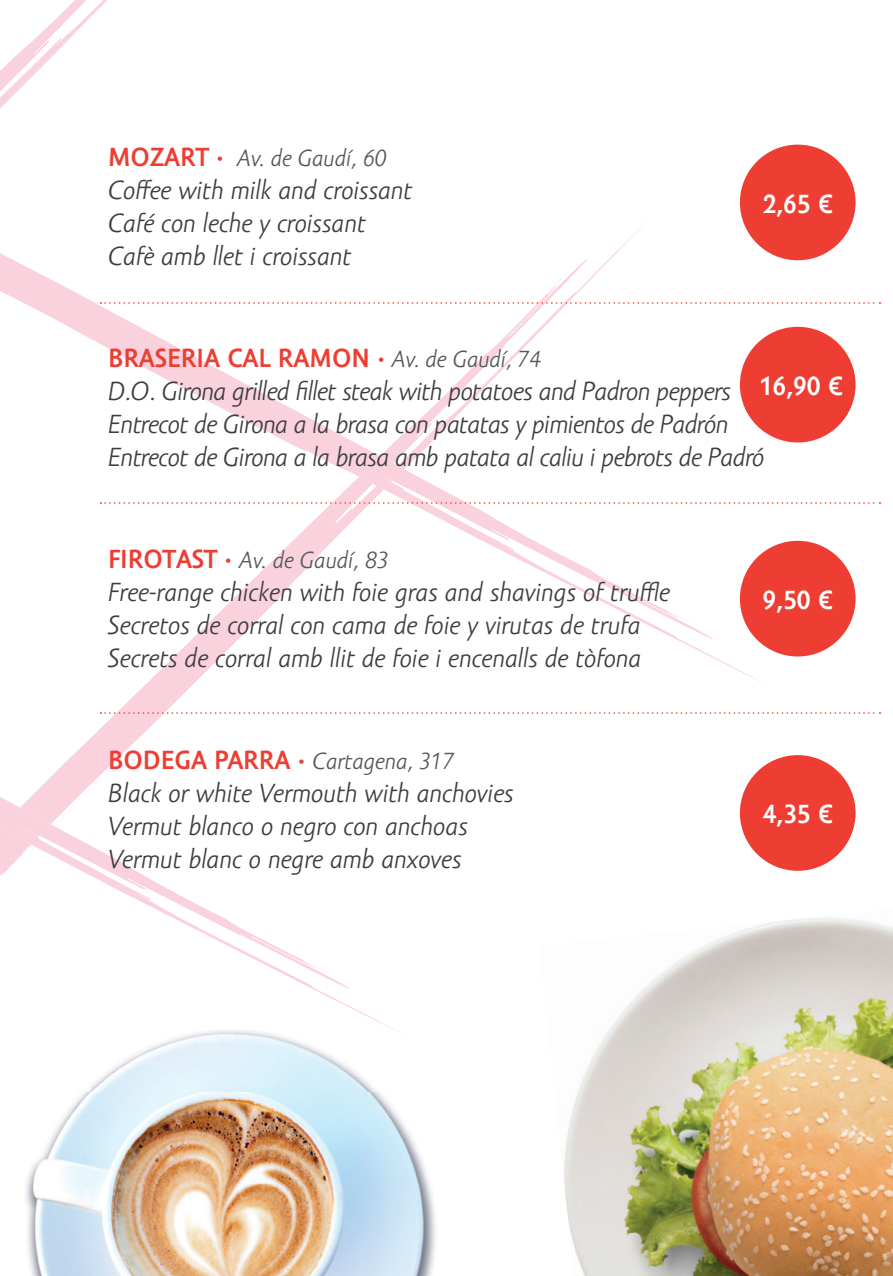
<style>
.page{position:relative;width:893px;height:1276px;background:#fff}
.page>*{position:absolute;margin:0;border:0;box-sizing:border-box;transform-origin:0 0}
.t1{font:italic 27px/33px "Amor Sans Pro";color:#3e3e3f}
.t2{font:italic 27px/33px "Amor Sans Pro";letter-spacing:-.02em;color:#3e3e3f}
.t3{font:700 27px "Amor Sans Pro";color:#fff}
.t4{font:italic 24px "Amor Sans Pro";color:#57585a}
.s1{font-weight:700;font-style:normal;font-size:27px;color:#ee3e34}
.s2{font-weight:700;font-style:normal;color:#ee3e34}
.s3{font-size:24px;color:#57585a}
</style>
<div class="page">
<svg style="left:0;top:0;width:107px;height:108px"></svg>
<svg style="left:31px;top:226px;width:611px;height:571px"></svg>
<svg style="left:0;top:797px;width:349px;height:204px"></svg>
<svg style="left:0;top:253px;width:772px;height:434px"></svg>
<div style="left:740px;top:541px;width:115px;height:115px;background:#ee3e34;border-radius:50%"></div>
<div style="left:740px;top:755px;width:115px;height:116px;background:#ee3e34;border-radius:50%"></div>
<div style="left:740px;top:145px;width:115px;height:115px;background:#ee3e34;border-radius:50%"></div>
<div style="left:740px;top:327px;width:115px;height:115px;background:#ee3e34;border-radius:50%"></div>
<svg style="left:100px;top:712px;width:780px;height:2px"></svg>
<svg style="left:100px;top:502px;width:780px;height:2px"></svg>
<svg style="left:100px;top:302px;width:780px;height:2px"></svg>
<img style="left:576px;top:918px;width:228px;height:181px">
<img style="left:804px;top:918px;width:89px;height:358px">
<img style="left:564px;top:1099px;width:278px;height:177px">
<img style="left:815px;top:1210px;width:7px;height:15px">
<img style="left:25px;top:1030px;width:411px;height:246px">
<img style="left:337px;top:1001px;width:71px;height:36px">
<p class="t4" style="left:108px;top:145px;width:280px"><span class="s1">MOZART ·</span> Av. de Gaudí, 60</p>
<p class="t1" style="left:108px;top:174px;width:306px">Coffee with milk and croissant<br>Café con leche y croissant<br>Cafè amb llet i croissant</p>
<p class="t3" style="left:762px;top:188px;width:72px">2,65 €</p>
<p class="t2" style="left:108px;top:342px;width:658px"><span class="s2">BRASERIA CAL RAMON ·</span> <span class="s3">Av. de Gaudí, 74<br></span>D.O. Girona grilled fillet steak with potatoes and Padron peppers Entrecot de Girona a la brasa con patatas y pimientos de Padrón Entrecot de Girona a la brasa amb patata al caliu i pebrots de Padró</p>
<p class="t3" style="left:759px;top:370px;width:86px">16,90 €</p>
<p class="t4" style="left:108px;top:547px;width:282px"><span class="s1">FIROTAST ·</span> Av. de Gaudí, 83</p>
<p class="t1" style="left:108px;top:576px;width:563px">Free-range chicken with foie gras and shavings of truffle<br>Secretos de corral con cama de foie y virutas de trufa<br>Secrets de corral amb llit de foie i encenalls de tòfona</p>
<p class="t4" style="left:108px;top:748px;width:348px"><span class="s1">BODEGA PARRA ·</span> Cartagena, 317</p>
<p class="t1" style="left:108px;top:777px;width:407px">Black or white Vermouth with anchovies<br>Vermut blanco o negro con anchoas<br>Vermut blanc o negre amb anxoves</p>
<p class="t3" style="left:762px;top:584px;width:72px">9,50 €</p>
<p class="t3" style="left:762px;top:799px;width:72px">4,35 €</p>
</div>
